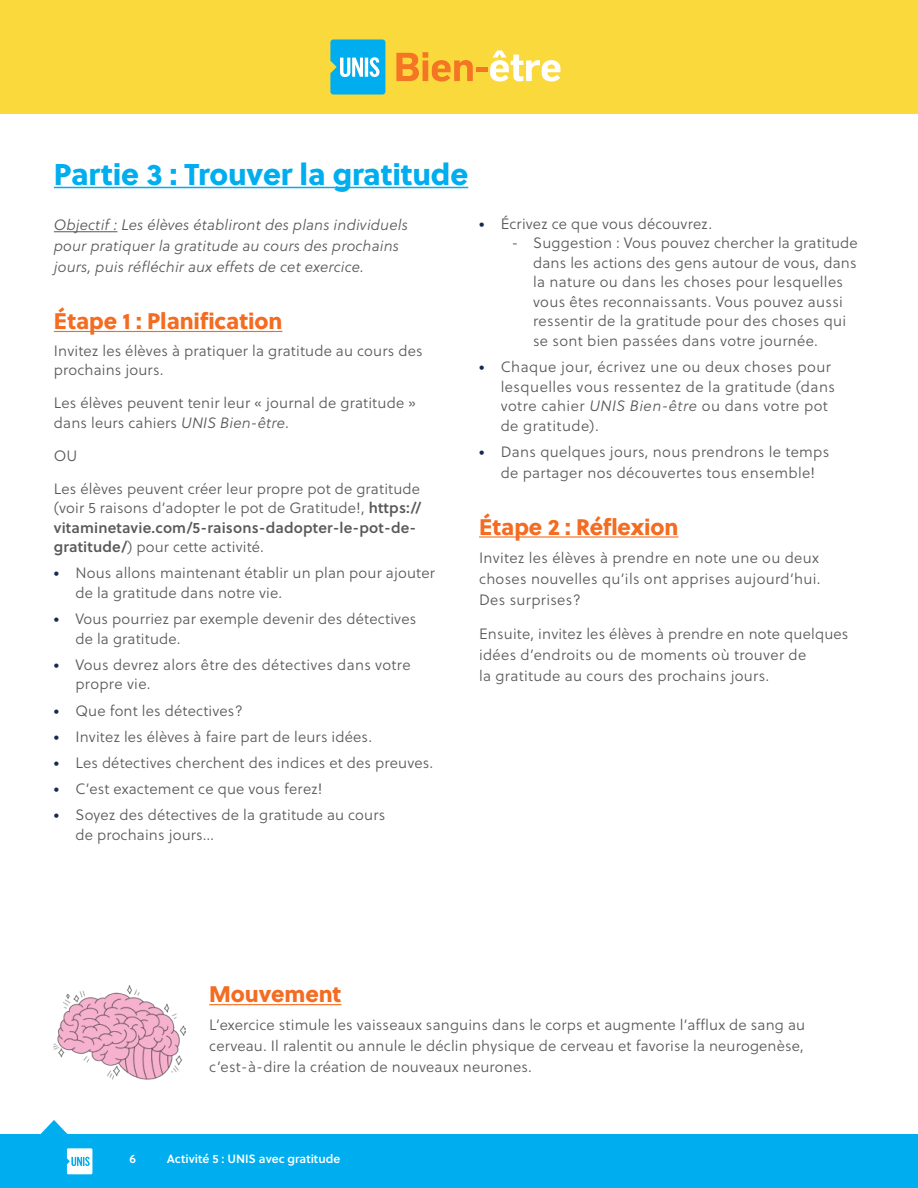
<style>
.page{position:relative;width:918px;height:1188px;background:#fff}
.page>*{position:absolute;margin:0;border:0;box-sizing:border-box;transform-origin:0 0}
.t1{font:30px "Soleil Xb";letter-spacing:-.005em;color:#00aeef}
.t2{font:22.5px "Soleil Xb";letter-spacing:-.005em;color:#f36c21}
.t3{font:15px/19.5px "Soleil Lt";letter-spacing:.01em;color:#58595b}
.t4{font:italic 15px/21px "Soleil Lt";letter-spacing:.01em;color:#58595b}
.t5{font:15px/19.5px "Soleil Lt";letter-spacing:.03em;color:#58595b}
.t6{font:15px "Soleil Sb";letter-spacing:.01em;color:#58595b}
.t7{font:12px "Soleil Sb";color:#fff}
.s1{font-style:italic}
.s2{font-family:"Soleil Sb"}
.s3{font-family:"Soleil";font-weight:700;color:#17294f}
</style>
<div class="page">
<div style="left:0;top:1134px;width:918px;height:54px;background:#00aeef"></div>
<div style="left:0;top:0;width:918px;height:114px;background:#fad93d"></div>
<svg style="left:40px;top:1120px;width:28px;height:14px"></svg>
<svg style="left:67px;top:1148px;width:25px;height:26px"></svg>
<svg style="left:330px;top:39px;width:55px;height:56px;background:#2fbbea"></svg>
<svg style="left:396px;top:52px;width:77px;height:30px"></svg>
<div style="left:476px;top:67px;width:12px;height:5px;background:#f47523"></div>
<svg style="left:490px;top:50px;width:70px;height:32px"></svg>
<hr style="left:54px;top:187px;width:414px;height:1px;background:#00aeef">
<hr style="left:54px;top:231px;width:63px;height:1px;background:#58595b">
<hr style="left:54px;top:331px;width:228px;height:1px;background:#f36c21">
<hr style="left:479px;top:536px;width:200px;height:2px;background:#f36c21">
<img style="left:54px;top:986px;width:131px;height:94px">
<hr style="left:209px;top:1004px;width:132px;height:1px;background:#f36c21">
<h1 class="t1" style="left:54px;top:150px;width:416px">Partie 3 : Trouver la gratitude</h1>
<p class="t4" style="left:54px;top:214px;width:356px">Objectif : Les élèves établiront des plans individuels pour pratiquer la gratitude au cours des prochains jours, puis réfléchir aux effets de cet exercice.</p>
<h2 class="t2" style="left:54px;top:303px;width:230px">Étape 1 : Planification</h2>
<p class="t3" style="left:54px;top:340px;width:370px">Invitez les élèves à pratiquer la gratitude au cours des prochains jours.</p>
<p class="t3" style="left:54px;top:393px;width:364px">Les élèves peuvent tenir leur « journal de gratitude » dans leurs cahiers <span class="s1">UNIS Bien-être</span>.</p>
<p class="t3" style="left:54px;top:445px;width:25px">OU</p>
<p class="t3" style="left:54px;top:478px;width:369px">Les élèves peuvent créer leur propre pot de gratitude (voir 5 raisons d’adopter le pot de Gratitude!, <span class="s2">https://</span></p>
<p class="t6" style="left:54px;top:516px;width:364px">vitaminetavie.com/5-raisons-dadopter-le-pot-de-</p>
<p class="t3" style="left:54px;top:537px;width:212px"><span class="s2">gratitude/</span>) pour cette activité.</p>
<p class="t3" style="left:75px;top:563px;width:361px;text-indent:-22px"><span class="s3">•</span> Nous allons maintenant établir un plan pour ajouter de la gratitude dans notre vie.</p>
<p class="t3" style="left:75px;top:609px;width:342px;text-indent:-22px"><span class="s3">•</span> Vous pourriez par exemple devenir des détectives de la gratitude.</p>
<p class="t3" style="left:75px;top:655px;width:337px;text-indent:-22px"><span class="s3">•</span> Vous devrez alors être des détectives dans votre propre vie.</p>
<p class="t3" style="left:54px;top:700px;width:190px"><span class="s3">•</span> Que font les détectives?</p>
<p class="t3" style="left:54px;top:727px;width:320px"><span class="s3">•</span> Invitez les élèves à faire part de leurs idées.</p>
<p class="t3" style="left:54px;top:753px;width:381px"><span class="s3">•</span> Les détectives cherchent des indices et des preuves.</p>
<p class="t3" style="left:54px;top:779px;width:270px"><span class="s3">•</span> C’est exactement ce que vous ferez!</p>
<p class="t3" style="left:75px;top:805px;width:311px;text-indent:-22px"><span class="s3">•</span> Soyez des détectives de la gratitude au cours de prochains jours…</p>
<p class="t3" style="left:479px;top:214px;width:235px"><span class="s3">•</span> Écrivez ce que vous découvrez.</p>
<p class="t3" style="left:533px;top:233px;width:326px;text-indent:-22px">- Suggestion : Vous pouvez chercher la gratitude dans les actions des gens autour de vous, dans la nature ou dans les choses pour lesquelles vous êtes reconnaissants. Vous pouvez aussi ressentir de la gratitude pour des choses qui se sont bien passées dans votre journée.</p>
<p class="t5" style="left:501px;top:357px;width:336px;text-indent:-22px"><span class="s3">•</span> Chaque jour, écrivez une ou deux choses pour lesquelles vous ressentez de la gratitude (dans votre cahier <span class="s1">UNIS Bien-être</span> ou dans votre pot de gratitude).</p>
<p class="t3" style="left:479px;top:441px;width:352px;line-height:21px;text-align:center"><span class="s3">•</span> Dans quelques jours, nous prendrons le temps de partager nos découvertes tous ensemble!</p>
<h2 class="t2" style="left:479px;top:509px;width:201px">Étape 2 : Réflexion</h2>
<p class="t3" style="left:479px;top:547px;width:343px;line-height:21px;text-align:justify">Invitez les élèves à prendre en note une ou deux choses nouvelles qu’ils ont apprises aujourd’hui.<br>Des surprises?</p>
<p class="t3" style="left:479px;top:623px;width:371px;line-height:21px">Ensuite, invitez les élèves à prendre en note quelques idées d’endroits ou de moments où trouver de<br>la gratitude au cours des prochains jours.</p>
<h2 class="t2" style="left:209px;top:977px;width:134px">Mouvement</h2>
<p class="t3" style="left:209px;top:1014px;width:597px;line-height:21px;text-align:justify">L’exercice stimule les vaisseaux sanguins dans le corps et augmente l’afflux de sang au cerveau. Il ralentit ou annule le déclin physique de cerveau et favorise la neurogenèse, c’est-à-dire la création de nouveaux neurones.</p>
<p class="t7" style="left:129px;top:1149px;width:8px">6</p>
<p class="t7" style="left:167px;top:1149px;width:175px">Activité 5 : UNIS avec gratitude</p>
</div>
